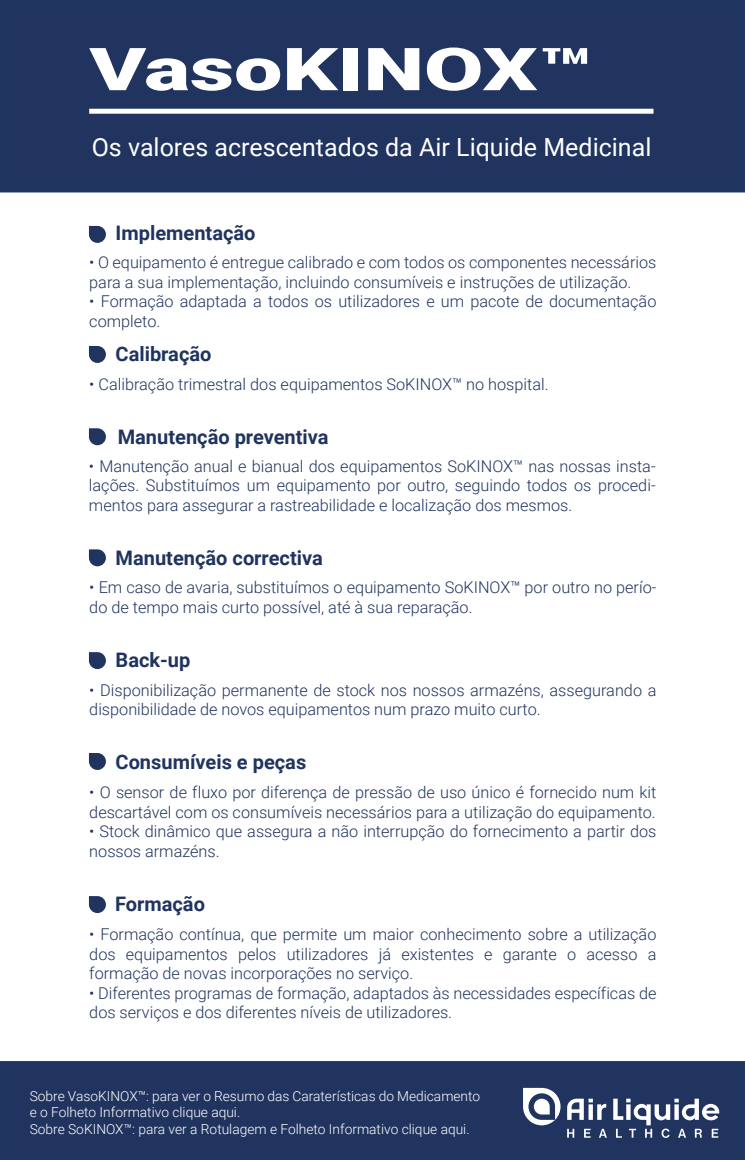
<style>
.page{position:relative;width:745px;height:1160px;background:#fff}
.page>*{position:absolute;margin:0;border:0;box-sizing:border-box;transform-origin:0 0}
.t1{font:900 59.25px "Roboto";color:#fff;scale:1.45 1}
.t2{font:25px "Roboto";color:#fff}
.t3{font:700 20px "Roboto";color:#20345f}
.t4{font:300 16.25px/19.5px "Roboto";color:#20345f}
.t5{font:300 13.75px/16.5px "Roboto";color:#fff}
</style>
<div class="page">
<div style="left:0;top:0;width:744px;height:192px;background:#20345f"></div>
<div style="left:89px;top:109px;width:564px;height:5px;background:#fff"></div>
<div style="left:0;top:1061px;width:744px;height:99px;background:#20345f"></div>
<svg style="left:89px;top:226px;width:17px;height:17px"></svg>
<svg style="left:89px;top:346px;width:17px;height:17px"></svg>
<svg style="left:89px;top:428px;width:17px;height:17px"></svg>
<svg style="left:89px;top:549px;width:17px;height:17px"></svg>
<svg style="left:89px;top:652px;width:17px;height:17px"></svg>
<svg style="left:89px;top:753px;width:17px;height:17px"></svg>
<svg style="left:89px;top:896px;width:17px;height:17px"></svg>
<svg style="left:522px;top:1088px;width:38px;height:37px"></svg>
<svg style="left:566px;top:1129px;width:8px;height:9px"></svg>
<svg style="left:583px;top:1129px;width:7px;height:9px"></svg>
<svg style="left:598px;top:1129px;width:8px;height:9px"></svg>
<svg style="left:566px;top:1099px;width:39px;height:21px"></svg>
<svg style="left:613px;top:1099px;width:105px;height:39px"></svg>
<h1 class="t1" style="left:89px;top:28px;width:348px">VasoKINOX™</h1>
<h2 class="t2" style="left:92px;top:129px;width:561px">Os valores acrescentados da Air Liquide Medicinal</h2>
<p class="t3" style="left:115px;top:219px;width:141px">Implementação</p>
<p class="t4" style="left:89px;top:252px;width:568px">• O equipamento é entregue calibrado e com todos os componentes necessários para a sua implementação, incluindo consumíveis e instruções de utilização.</p>
<p class="t4" style="left:89px;top:291px;width:568px">• Formação adaptada a todos os utilizadores e um pacote de documentação completo.</p>
<p class="t3" style="left:115px;top:340px;width:97px">Calibração</p>
<p class="t4" style="left:89px;top:374px;width:460px">• Calibração trimestral dos equipamentos SoKINOX™ no hospital.</p>
<p class="t3" style="left:118px;top:422px;width:212px">Manutenção preventiva</p>
<p class="t4" style="left:89px;top:456px;width:568px;text-align:justify">• Manutenção anual e bianual dos equipamentos SoKINOX™ nas nossas insta&shy;lações. Substituímos um equipamento por outro, seguindo todos os procedi&shy;mentos para assegurar a rastreabilidade e localização dos mesmos.</p>
<p class="t3" style="left:115px;top:544px;width:208px">Manutenção correctiva</p>
<p class="t4" style="left:89px;top:577px;width:568px">• Em caso de avaria, substituímos o equipamento SoKINOX™ por outro no perío&shy;do de tempo mais curto possível, até à sua reparação.</p>
<p class="t3" style="left:115px;top:645px;width:76px">Back-up</p>
<p class="t4" style="left:89px;top:680px;width:568px">• Disponibilização permanente de stock nos nossos armazéns, assegurando a disponibilidade de novos equipamentos num prazo muito curto.</p>
<p class="t3" style="left:115px;top:748px;width:192px">Consumíveis e peças</p>
<p class="t4" style="left:89px;top:782px;width:568px">• O sensor de fluxo por diferença de pressão de uso único é fornecido num kit descartável com os consumíveis necessários para a utilização do equipamento.</p>
<p class="t4" style="left:89px;top:821px;width:568px">• Stock dinâmico que assegura a não interrupção do fornecimento a partir dos nossos armazéns.</p>
<p class="t3" style="left:115px;top:890px;width:91px">Formação</p>
<p class="t4" style="left:89px;top:924px;width:568px;text-align:justify">• Formação contínua, que permite um maior conhecimento sobre a utilização dos equipamentos pelos utilizadores já existentes e garante o acesso a formação de novas incorporações no serviço.</p>
<p class="t4" style="left:89px;top:983px;width:568px">• Diferentes programas de formação, adaptados às necessidades específicas de dos serviços e dos diferentes níveis de utilizadores.</p>
<p class="t5" style="left:30px;top:1087px;width:451px">Sobre VasoKINOX™: para ver o Resumo das Caraterísticas do Medicamento e o Folheto Informativo clique aqui.<br>Sobre SoKINOX™: para ver a Rotulagem e Folheto Informativo clique aqui.</p>
</div>
